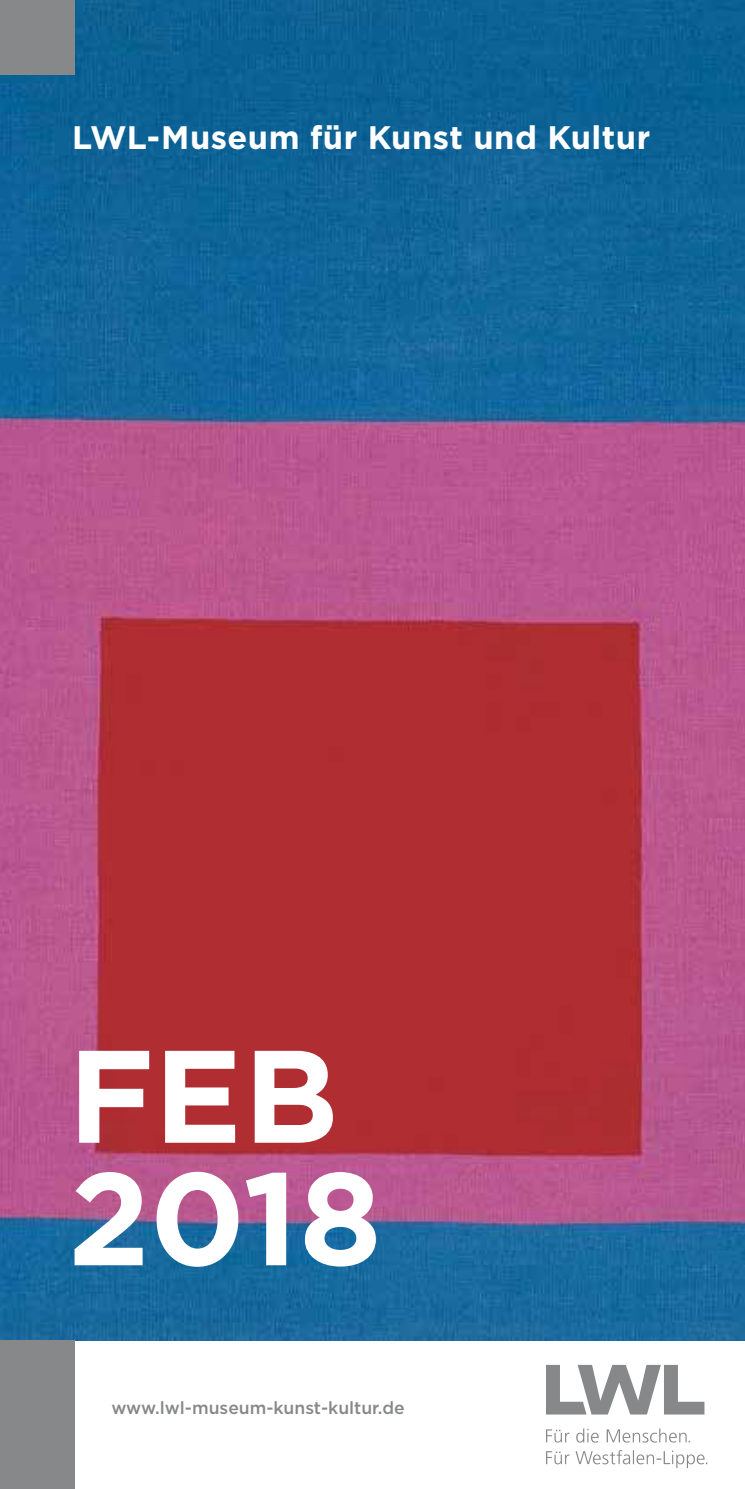
<style>
.page{position:relative;width:745px;height:1489px;background:#fff}
.page>*{position:absolute;margin:0;border:0;box-sizing:border-box;transform-origin:0 0}
.t1{font:700 131.25px/122.5px "Gotham";color:#fff}
.t2{font:700 32.5px "Gotham";letter-spacing:.015em;color:#fff}
.t3{font:500 17.5px "Gotham";color:#87888a}
</style>
<div class="page">
<img style="left:0;top:0;width:744px;height:1339px">
<svg style="left:546px;top:1364px;width:158px;height:50px"></svg>
<svg style="left:546px;top:1450px;width:161px;height:17px"></svg>
<svg style="left:546px;top:1428px;width:143px;height:14px"></svg>
<div style="left:0;top:0;width:74px;height:74px;background:#87888a"></div>
<div style="left:0;top:1339px;width:74px;height:149px;background:#87888a"></div>
<h2 class="t2" style="left:72px;top:115px;width:579px">LWL-Museum für Kunst und Kultur</h2>
<h1 class="t1" style="left:68px;top:1034px;width:315px">FEB<br>2018</h1>
<p class="t3" style="left:111px;top:1396px;width:295px">www.lwl-museum-kunst-kultur.de</p>
</div>
